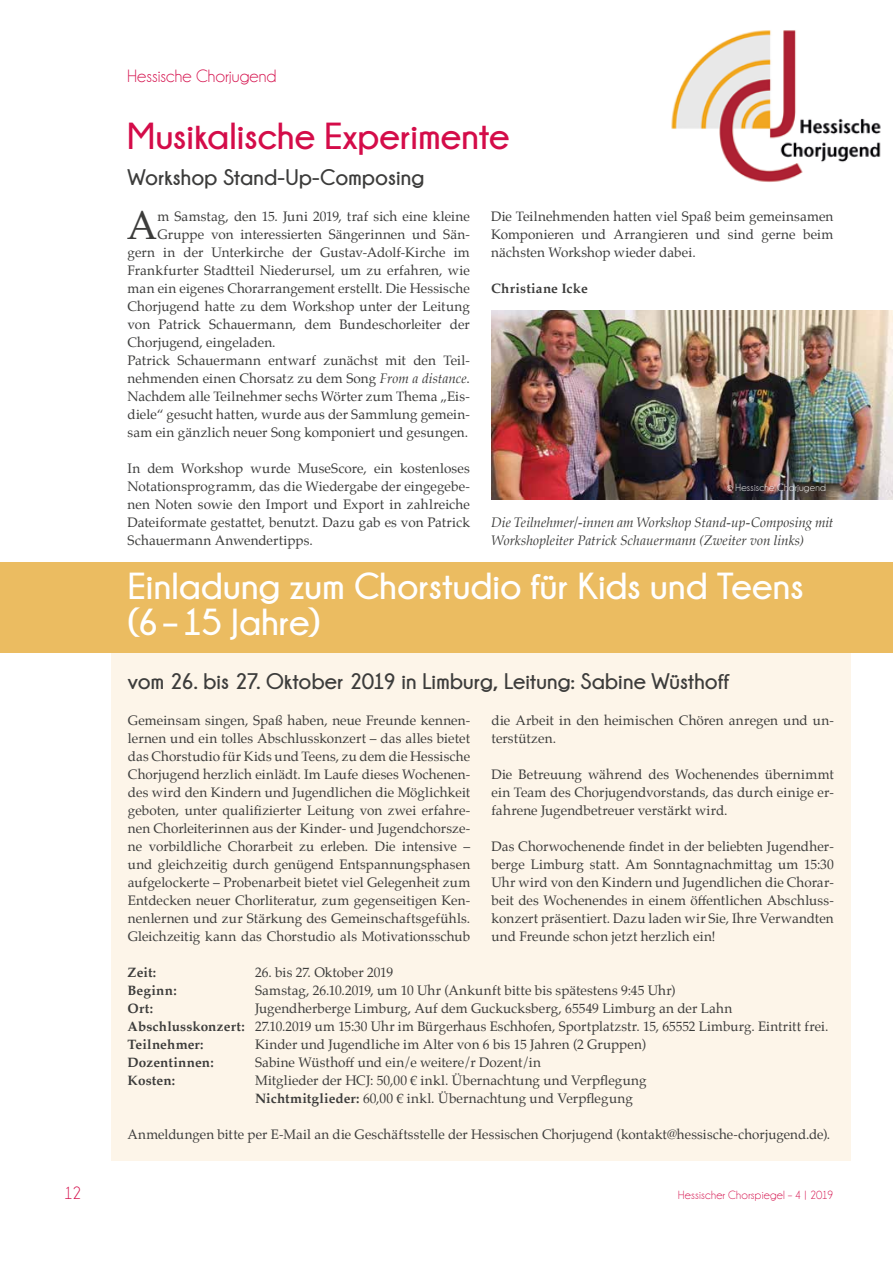
<style>
.page{position:relative;width:893px;height:1263px;background:#fff}
.page>*{position:absolute;margin:0;border:0;box-sizing:border-box;transform-origin:0 0}
.t1{font:39.3px "Palatino";color:#3c3c3b}
.t2{font:700 37.5px/36px "Champagne&Limousines";letter-spacing:.005em;color:#fff}
.t3{font:700 37.5px "Champagne&Limousines";letter-spacing:.005em;color:#d40c49}
.t4{font:700 22.5px "Champagne&Limousines";letter-spacing:.005em;color:#3c3c3b}
.t5{font:18px "Champagne&Limousines";letter-spacing:.005em;color:#d40c49}
.t6{font:13.5px/18px "Palatino";letter-spacing:.005em;color:#3c3c3b;text-align:justify}
.t7{font:italic 13.5px/18px "Palatino";letter-spacing:.005em;color:#3c3c3b}
.t8{font:700 13.5px "Palatino";letter-spacing:.015em;color:#3c3c3b}
.t9{font:12px "Champagne&Limousines";letter-spacing:.02em;color:#d40c49}
.t10{font:10.5px "Champagne&Limousines";letter-spacing:.025em;color:#fff}
.s1{font-style:italic}
.s2{font-weight:700}
</style>
<div class="page">
<div style="left:111px;top:625px;width:740px;height:535px;background:#fdf5e9"></div>
<img style="left:491px;top:311px;width:402px;height:189px">
<img style="left:671px;top:30px;width:210px;height:152px">
<div style="left:0;top:563px;width:893px;height:90px;background:#ebbc61"></div>
<h3 class="t5" style="left:128px;top:67px;width:150px">Hessische Chorjugend</h3>
<h2 class="t3" style="left:128px;top:115px;width:383px">Musikalische Experimente</h2>
<h3 class="t4" style="left:128px;top:165px;width:298px">Workshop Stand-Up-Composing</h3>
<h1 class="t1" style="left:127px;top:193px;width:32px">A</h1>
<p class="t6" style="left:157px;top:207px;width:314px">m Samstag, den 15. Juni 2019, traf sich eine kleine</p>
<p class="t6" style="left:491px;top:207px;width:344px">Die Teilnehmenden hatten viel Spaß beim gemeinsamen Komponieren und Arrangieren und sind gerne beim nächsten Workshop wieder dabei.</p>
<p class="t8" style="left:491px;top:277px;width:98px">Christiane Icke</p>
<p class="t6" style="left:157px;top:225px;width:314px">Gruppe von interessierten Sängerinnen und Sän-</p>
<p class="t6" style="left:128px;top:243px;width:344px">gern in der Unterkirche der Gustav-Adolf-Kirche im</p>
<p class="t6" style="left:128px;top:261px;width:344px">Frankfurter Stadtteil Niederursel, um zu erfahren, wie</p>
<p class="t6" style="left:128px;top:279px;width:344px">man ein eigenes Chorarrangement erstellt. Die Hessische</p>
<p class="t6" style="left:128px;top:297px;width:344px">Chorjugend hatte zu dem Workshop unter der Leitung</p>
<p class="t6" style="left:128px;top:315px;width:344px">von Patrick Schauermann, dem Bundeschorleiter der</p>
<p class="t6" style="left:128px;top:333px;width:150px">Chorjugend, eingeladen.</p>
<p class="t6" style="left:128px;top:351px;width:344px">Patrick Schauermann entwarf zunächst mit den Teil-</p>
<p class="t6" style="left:128px;top:369px;width:344px">nehmenden einen Chorsatz zu dem Song <span class="s1">From a distance</span>.</p>
<p class="t6" style="left:128px;top:387px;width:344px">Nachdem alle Teilnehmer sechs Wörter zum Thema „Eis-</p>
<p class="t6" style="left:128px;top:405px;width:344px">diele“ gesucht hatten, wurde aus der Sammlung gemein-</p>
<p class="t6" style="left:128px;top:423px;width:342px">sam ein gänzlich neuer Song komponiert und gesungen.</p>
<p class="t6" style="left:128px;top:459px;width:344px">In dem Workshop wurde MuseScore, ein kostenloses Notationsprogramm, das die Wiedergabe der eingegebe&shy;nen Noten sowie den Import und Export in zahlreiche Dateiformate gestattet, benutzt. Dazu gab es von Patrick Schauermann Anwendertipps.</p>
<p class="t10" style="left:727px;top:482px;width:101px">© Hessische Chorjugend</p>
<p class="t7" style="left:491px;top:513px;width:344px">Die Teilnehmer/-innen am Workshop Stand-up-Composing mit<br>Workshopleiter Patrick Schauermann (Zweiter von links)</p>
<h2 class="t2" style="left:128px;top:567px;width:677px">Einladung zum Chorstudio für Kids und Teens (6–15 Jahre)</h2>
<h3 class="t4" style="left:128px;top:669px;width:603px">vom 26. bis 27. Oktober 2019 in Limburg, Leitung: Sabine Wüsthoff</h3>
<p class="t6" style="left:128px;top:711px;width:344px">Gemeinsam singen, Spaß haben, neue Freunde kennen&shy;lernen und ein tolles Abschlusskonzert – das alles bietet das Chorstudio für Kids und Teens, zu dem die Hessische Chorjugend herzlich einlädt. Im Laufe dieses Wochenen&shy;des wird den Kindern und Jugendlichen die Möglichkeit geboten, unter qualifizierter Leitung von zwei erfahre&shy;nen Chorleiterinnen aus der Kinder- und Jugendchorsze&shy;ne vorbildliche Chorarbeit zu erleben. Die intensive – und gleichzeitig durch genügend Entspannungsphasen aufgelockerte – Probenarbeit bietet viel Gelegenheit zum Entdecken neuer Chorliteratur, zum gegenseitigen Ken&shy;nenlernen und zur Stärkung des Gemeinschaftsgefühls.<br>Gleichzeitig kann das Chorstudio als Motivationsschub</p>
<p class="t6" style="left:491px;top:711px;width:344px">die Arbeit in den heimischen Chören anregen und un&shy;terstützen.</p>
<p class="t6" style="left:491px;top:765px;width:344px">Die Betreuung während des Wochenendes übernimmt ein Team des Chorjugendvorstands, das durch einige er&shy;fahrene Jugendbetreuer verstärkt wird.</p>
<p class="t6" style="left:491px;top:837px;width:344px">Das Chorwochenende findet in der beliebten Jugendher&shy;berge Limburg statt. Am Sonntagnachmittag um 15:30<br>Uhr wird von den Kindern und Jugendlichen die Chorar&shy;beit des Wochenendes in einem öffentlichen Abschluss&shy;konzert präsentiert. Dazu laden wir Sie, Ihre Verwandten und Freunde schon jetzt herzlich ein!</p>
<p class="t8" style="left:128px;top:961px;width:30px">Zeit:</p>
<p class="t6" style="left:255px;top:963px;width:140px">26. bis 27. Oktober 2019</p>
<p class="t8" style="left:128px;top:979px;width:51px">Beginn:</p>
<p class="t6" style="left:255px;top:981px;width:422px">Samstag, 26.10.2019, um 10 Uhr (Ankunft bitte bis spätestens 9:45 Uhr)</p>
<p class="t8" style="left:128px;top:997px;width:27px">Ort:</p>
<p class="t6" style="left:128px;top:999px;width:702px;text-align:left;text-indent:128px">Jugendherberge Limburg, Auf dem Guckucksberg, 65549 Limburg an der Lahn<br><span class="s2">Abschlusskonzert:</span> 27.10.2019 um 15:30 Uhr im Bürgerhaus Eschhofen, Sportplatzstr. 15, 65552 Limburg. Eintritt frei.<br><span class="s2">Teilnehmer:</span></p>
<p class="t6" style="left:255px;top:1035px;width:392px">Kinder und Jugendliche im Alter von 6 bis 15 Jahren (2 Gruppen)</p>
<p class="t8" style="left:128px;top:1051px;width:88px">Dozentinnen:</p>
<p class="t6" style="left:255px;top:1053px;width:287px">Sabine Wüsthoff und ein/e weitere/r Dozent/in</p>
<p class="t8" style="left:128px;top:1069px;width:49px">Kosten:</p>
<p class="t6" style="left:255px;top:1071px;width:393px">Mitglieder der HCJ: 50,00 € inkl. Übernachtung und Verpflegung<br><span class="s2">Nichtmitglieder:</span> 60,00 € inkl. Übernachtung und Verpflegung</p>
<p class="t6" style="left:128px;top:1125px;width:704px">Anmeldungen bitte per E-Mail an die Geschäftsstelle der Hessischen Chorjugend (kontakt@hessische-chorjugend.de).</p>
<h3 class="t5" style="left:64px;top:1184px;width:19px">12</h3>
<p class="t9" style="left:678px;top:1189px;width:157px">Hessischer Chorspiegel – 4 | 2019</p>
</div>
